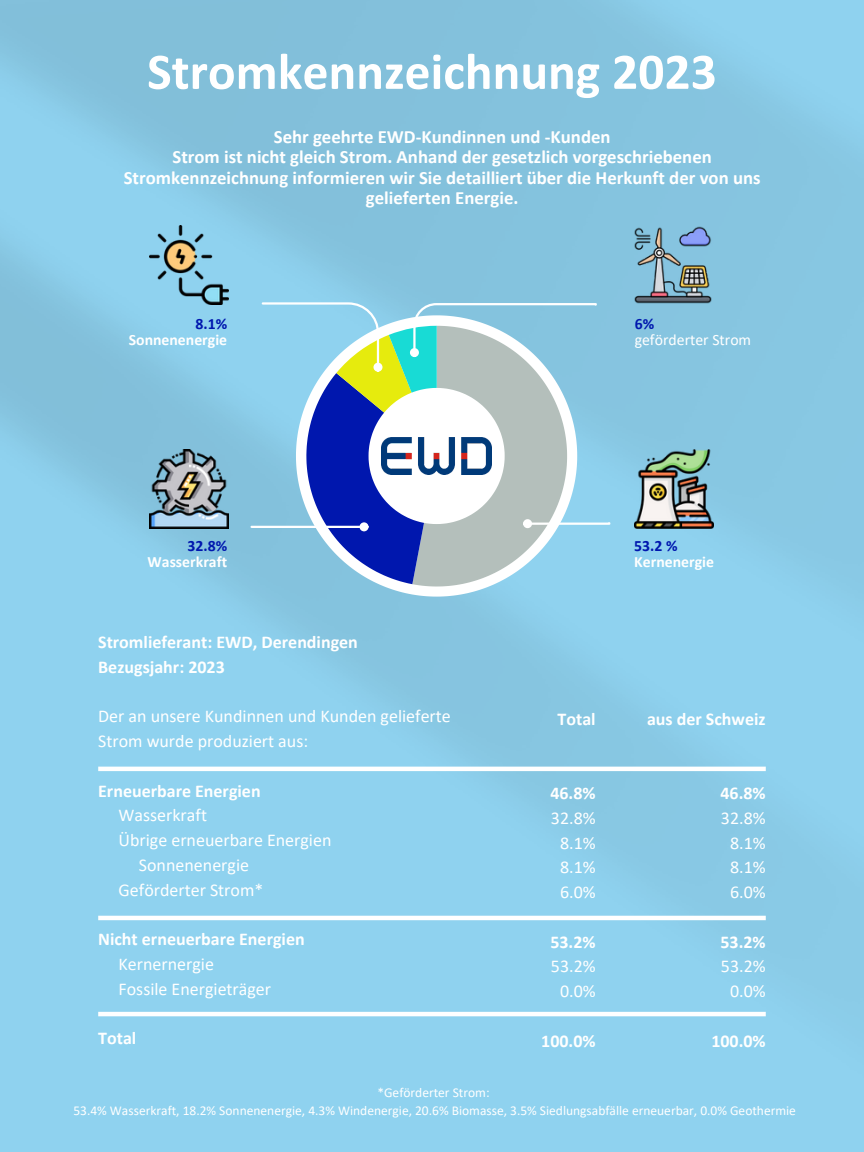
<style>
.page{position:relative;width:864px;height:1152px;background:#fff}
.page>*{position:absolute;margin:0;border:0;box-sizing:border-box;transform-origin:0 0}
.t1{font:700 51.75px "Calibri";color:#fff}
.t2{font:700 18.75px/20.2px "Calibri";color:#fff;text-align:center}
.t3{font:18px/24.8px "Calibri";color:#fff;text-align:center}
.t4{font:700 18px/24.8px "Calibri";color:#fff}
.t5{font:700 15.75px/16.8px "Calibri";color:#fff;text-align:right}
.t6{font:15.75px/16.8px "Calibri";color:#fff}
.t7{font:13.5px "Calibri";color:#fff}
.s1{color:#0017ae}
.s2{font-weight:700;color:#0017ae}
.s3{font-weight:700}
</style>
<div class="page">
<img style="left:0;top:0;width:864px;height:1152px">
<svg style="left:296px;top:584px;width:281px;height:13px"></svg>
<svg style="left:261px;top:301px;width:351px;height:283px"></svg>
<div style="left:375px;top:364px;width:6px;height:7px;background:#fff;border-radius:50%"></div>
<div style="left:373px;top:363px;width:9px;height:9px;border:2px solid #fff;border-radius:50%"></div>
<hr style="left:252px;top:526px;width:108px;height:2px;background:#fff">
<div style="left:361px;top:523px;width:6px;height:7px;background:#fff;border-radius:50%"></div>
<div style="left:360px;top:522px;width:9px;height:9px;border:2px solid #fff;border-radius:50%"></div>
<img style="left:150px;top:226px;width:79px;height:78px">
<img style="left:633px;top:226px;width:79px;height:78px">
<img style="left:381px;top:438px;width:111px;height:37px">
<hr style="left:98px;top:767px;width:668px;height:4px;background:#fff">
<hr style="left:98px;top:916px;width:668px;height:4px;background:#fff">
<hr style="left:98px;top:1012px;width:668px;height:4px;background:#fff">
<img style="left:150px;top:449px;width:79px;height:79px">
<img style="left:635px;top:449px;width:78px;height:79px">
<h3 class="t1" style="left:147px;top:50px;width:571px">Stromkennzeichnung 2023</h3>
<p class="t2" style="left:124px;top:128px;width:638px">Sehr geehrte EWD-Kundinnen und -Kunden<br>Strom ist nicht gleich Strom. Anhand der gesetzlich vorgeschriebenen Stromkennzeichnung informieren wir Sie detailliert über die Herkunft der von uns gelieferten Energie.</p>
<h2 class="t5" style="left:129px;top:316px;width:100px"><span class="s1">8.1%<br></span>Sonnenenergie</h2>
<h3 class="t6" style="left:635px;top:316px;width:118px"><span class="s2">6%<br></span>geförderter Strom</h3>
<h2 class="t5" style="left:148px;top:538px;width:81px"><span class="s1">32.8%<br></span>Wasserkraft</h2>
<h3 class="t5" style="left:634px;top:538px;width:81px;text-align:left"><span class="s1">53.2 %<br></span>Kernenergie</h3>
<h4 class="t4" style="left:98px;top:631px;width:261px">Stromlieferant: EWD, Derendingen<br>Bezugsjahr: 2023</h4>
<p class="t3" style="left:98px;top:705px;width:354px;text-align:left">Der an unsere Kundinnen und Kunden gelieferte<br>Strom wurde produziert aus:</p>
<p class="t4" style="left:98px;top:780px;width:164px">Erneuerbare Energien</p>
<p class="t3" style="left:119px;top:804px;width:90px">Wasserkraft</p>
<p class="t3" style="left:119px;top:829px;width:214px">Übrige erneuerbare Energien</p>
<p class="t3" style="left:139px;top:854px;width:112px">Sonnenenergie</p>
<p class="t3" style="left:119px;top:879px;width:146px">Geförderter Strom*</p>
<p class="t3" style="left:119px;top:928px;width:188px;text-align:left;text-indent:-20px"><span class="s3">Nicht erneuerbare Energien<br></span>Kernernergie<br>Fossile Energieträger</p>
<h5 class="t4" style="left:98px;top:1027px;width:40px">Total</h5>
<p class="t4" style="left:558px;top:708px;width:40px">Total</p>
<p class="t3" style="left:550px;top:782px;width:47px"><span class="s3">46.8%<br></span>32.8%<br>8.1%<br>8.1%<br>6.0%</p>
<h4 class="t3" style="left:550px;top:931px;width:47px"><span class="s3">53.2%<br></span>53.2%<br>0.0%</h4>
<h4 class="t4" style="left:541px;top:1030px;width:56px">100.0%</h4>
<h2 class="t4" style="left:647px;top:708px;width:120px">aus der Schweiz</h2>
<h3 class="t3" style="left:720px;top:782px;width:47px"><span class="s3">46.8%<br></span>32.8%<br>8.1%<br>8.1%<br>6.0%</h3>
<h3 class="t3" style="left:720px;top:931px;width:47px"><span class="s3">53.2%<br></span>53.2%<br>0.0%</h3>
<h3 class="t4" style="left:711px;top:1030px;width:56px">100.0%</h3>
<h3 class="t7" style="left:377px;top:1086px;width:114px">*Geförderter Strom:</h3>
<h2 class="t7" style="left:73px;top:1104px;width:724px">53.4% Wasserkraft, 18.2% Sonnenenergie, 4.3% Windenergie, 20.6% Biomasse, 3.5% Siedlungsabfälle erneuerbar, 0.0% Geothermie</h2>
</div>
